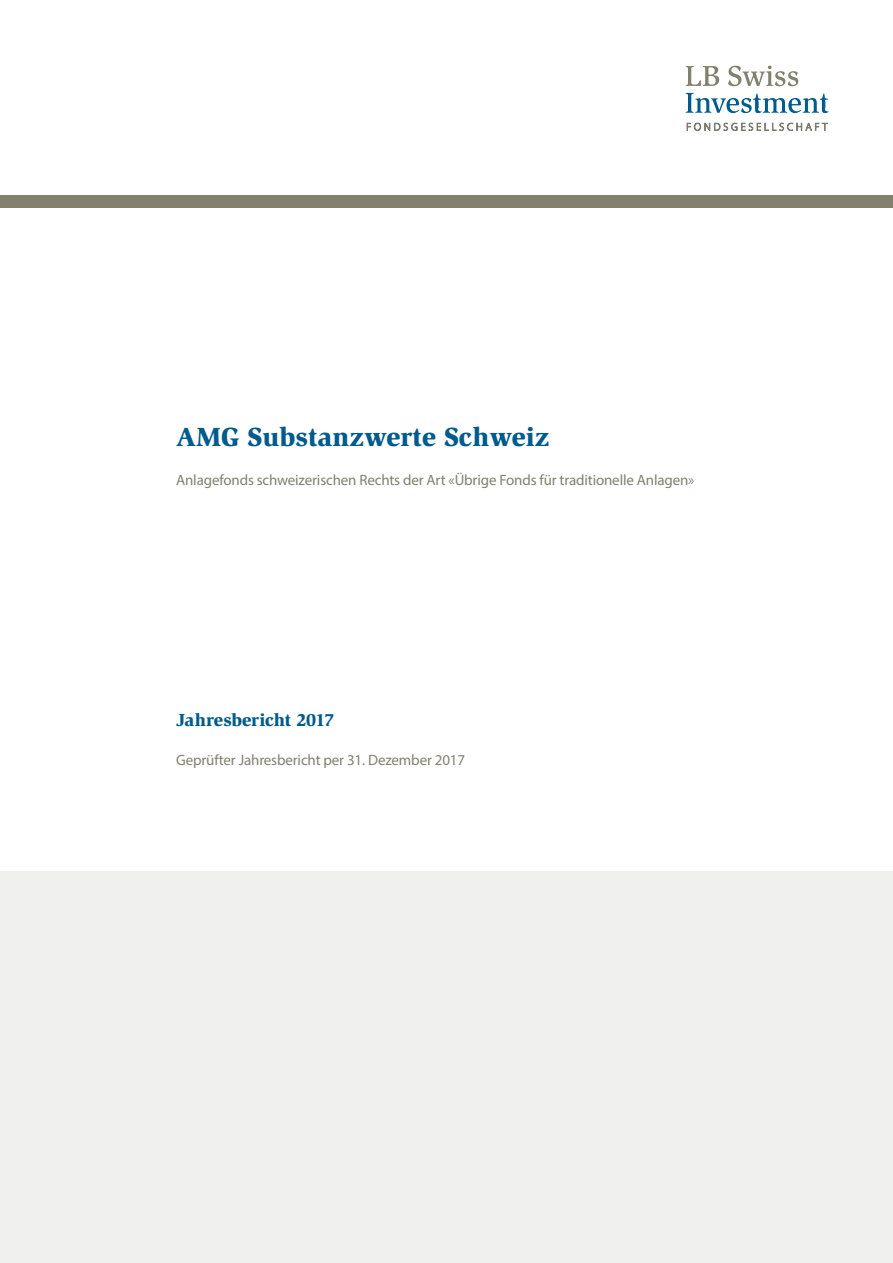
<style>
.page{position:relative;width:893px;height:1263px;background:#fff}
.page>*{position:absolute;margin:0;border:0;box-sizing:border-box;transform-origin:0 0}
.t1{font:900 27px "Slimbach";color:#005b8d}
.t2{font:900 18px "Slimbach";letter-spacing:-.01em;color:#005b8d}
.t3{font:15px "Myriad Pro";letter-spacing:-.01em;color:#82806e}
</style>
<div class="page">
<div style="left:0;top:872px;width:893px;height:391px;background:#f0f1ee"></div>
<svg style="left:686px;top:93px;width:143px;height:20px"></svg>
<svg style="left:686px;top:66px;width:112px;height:20px"></svg>
<svg style="left:687px;top:122px;width:141px;height:9px"></svg>
<div style="left:0;top:196px;width:893px;height:12px;background:#82806e"></div>
<h1 class="t1" style="left:176px;top:420px;width:375px">AMG Substanzwerte Schweiz</h1>
<p class="t3" style="left:176px;top:471px;width:520px">Anlagefonds schweizerischen Rechts der Art «Übrige Fonds für traditionelle Anlagen»</p>
<p class="t2" style="left:176px;top:709px;width:159px">Jahresbericht 2017</p>
<p class="t3" style="left:176px;top:751px;width:291px">Geprüfter Jahresbericht per 31. Dezember 2017</p>
</div>
